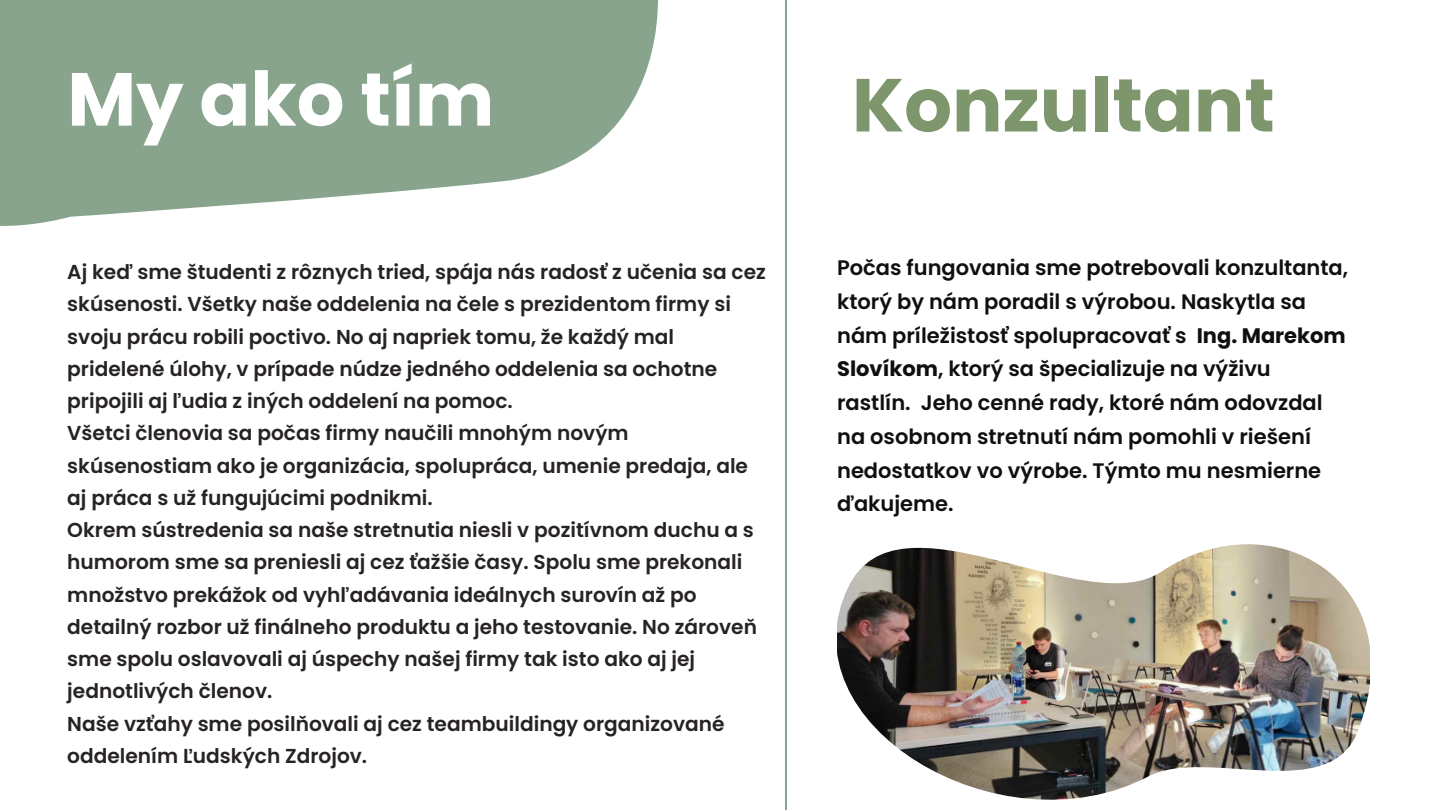
<style>
.page{position:relative;width:1440px;height:810px;background:#fff}
.page>*{position:absolute;margin:0;border:0;box-sizing:border-box;transform-origin:0 0}
.t1{font:700 75px "Poppins";color:#7d966b}
.t2{font:700 75px "Poppins";color:#fff}
.t3{font:600 21px/33.8px "Poppins";color:#100f0d}
.t4{font:600 20.2px/32.2px "Poppins";color:#272324}
.s1{font-weight:700}
</style>
<div class="page">
<svg style="left:0;top:0;width:658px;height:226px;fill:#88a48c"></svg>
<hr style="left:785px;top:0;width:2px;height:810px;background:#628767">
<img style="left:837px;top:544px;width:533px;height:256px">
<p class="t2" style="left:67px;top:47px;width:429px">My ako tím</p>
<p class="t4" style="left:67px;top:256px;width:700px">Aj keď sme študenti z rôznych tried, spája nás radosť z učenia sa cez skúsenosti. Všetky naše oddelenia na čele s prezidentom firmy si svoju prácu robili poctivo. No aj napriek tomu, že každý mal pridelené úlohy, v prípade núdze jedného oddelenia sa ochotne pripojili aj ľudia z iných oddelení na pomoc.</p>
<p class="t4" style="left:67px;top:417px;width:682px">Všetci členovia sa počas firmy naučili mnohým novým skúsenostiam ako je organizácia, spolupráca, umenie predaja, ale aj práca s už fungujúcimi podnikmi.</p>
<p class="t4" style="left:67px;top:514px;width:691px">Okrem sústredenia sa naše stretnutia niesli v pozitívnom duchu a s humorom sme sa preniesli aj cez ťažšie časy. Spolu sme prekonali množstvo prekážok od vyhľadávania ideálnych surovín až po detailný rozbor už finálneho produktu a jeho testovanie. No zároveň sme spolu oslavovali aj úspechy našej firmy tak isto ako aj jej jednotlivých členov.</p>
<p class="t4" style="left:67px;top:707px;width:659px">Naše vzťahy sme posilňovali aj cez teambuildingy organizované oddelením Ľudských Zdrojov.</p>
<p class="t1" style="left:852px;top:53px;width:424px">Konzultant</p>
<h1 class="t3" style="left:837px;top:251px;width:513px">Počas fungovania sme potrebovali konzultanta, ktorý by nám poradil s výrobou. Naskytla sa nám príležistosť spolupracovať s <span class="s1">Ing. Marekom Slovíkom</span>, ktorý sa špecializuje na výživu rastlín. Jeho cenné rady, ktoré nám odovzdal na osobnom stretnutí nám pomohli v riešení nedostatkov vo výrobe. Týmto mu nesmierne ďakujeme.</h1>
</div>
